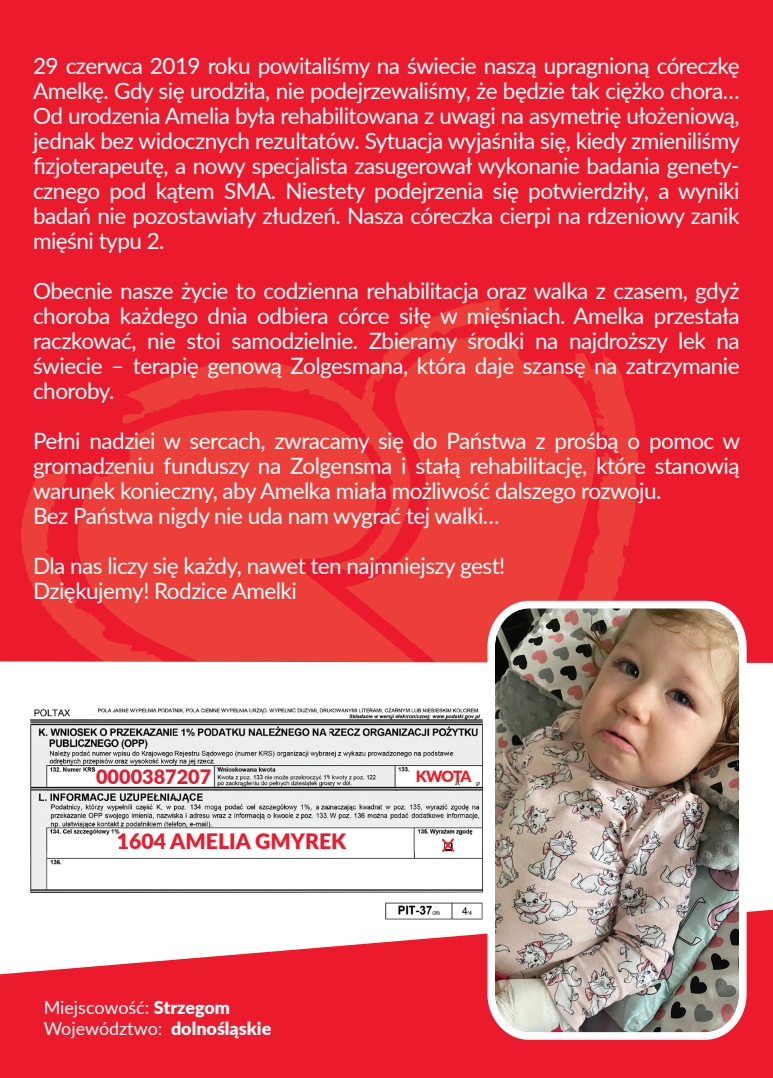
<style>
.page{position:relative;width:773px;height:1078px;background:#fff}
.page>*{position:absolute;margin:0;border:0;box-sizing:border-box;transform-origin:0 0}
.t1{font:22.5px/25px "Lato";letter-spacing:-.025em;color:#fff;text-align:justify}
.t2{font:900 21.25px "Lato";color:#eb1b2d}
.t3{font:900 19.75px "Lato";color:#eb1b2d}
.t4{font:18px/21.5px "Lato";color:#fff}
.t5{font:900 15.5px "Lato";letter-spacing:-.07em;color:#ee1d23}
.s1{font-weight:900}
</style>
<div class="page">
<div style="left:0;top:0;width:772px;height:785px;background:#eb1b2d"></div>
<svg style="left:21px;top:299px;width:616px;height:362px;fill:#eb3d39"></svg>
<svg style="left:78px;top:410px;width:337px;height:251px;fill:#ec3f3a"></svg>
<div style="left:0;top:661px;width:772px;height:124px;background:#fff"></div>
<svg style="left:0;top:909px;width:772px;height:168px;fill:#eb1b2d"></svg>
<img style="left:487px;top:600px;width:259px;height:439px">
<img style="left:18px;top:704px;width:484px;height:221px">
<svg style="left:441px;top:838px;width:13px;height:14px"></svg>
<p class="t1" style="left:33px;top:52px;width:708px">29 czerwca 2019 roku powitaliśmy na świecie naszą upragnioną córeczkę Amelkę. Gdy się urodziła, nie podejrzewaliśmy, że będzie tak ciężko chora… Od urodzenia Amelia była rehabilitowana z uwagi na asymetrię ułożeniową, jednak bez widocznych rezultatów. Sytuacja wyjaśniła się, kiedy zmieniliśmy fizjoterapeutę, a nowy specjalista zasugerował wykonanie badania genety&shy;cznego pod kątem SMA. Niestety podejrzenia się potwierdziły, a wyniki badań nie pozostawiały złudzeń. Nasza córeczka cierpi na rdzeniowy zanik mięśni typu 2.</p>
<p class="t1" style="left:33px;top:277px;width:708px">Obecnie nasze życie to codzienna rehabilitacja oraz walka z czasem, gdyż choroba każdego dnia odbiera córce siłę w mięśniach. Amelka przestała raczkować, nie stoi samodzielnie. Zbieramy środki na najdroższy lek na świecie – terapię genową Zolgesmana, która daje szansę na zatrzymanie choroby.</p>
<p class="t1" style="left:33px;top:427px;width:708px;text-align:left">Pełni nadziei w sercach, zwracamy się do Państwa z prośbą o pomoc w gromadzeniu funduszy na Zolgensma i stałą rehabilitację, które stanowią warunek konieczny, aby Amelka miała możliwość dalszego rozwoju.<br>Bez Państwa nigdy nie uda nam wygrać tej walki…</p>
<p class="t1" style="left:33px;top:552px;width:473px">Dla nas liczy się każdy, nawet ten najmniejszy gest!<br>Dziękujemy! Rodzice Amelki</p>
<p class="t3" style="left:96px;top:761px;width:117px">0000387207</p>
<p class="t5" style="left:416px;top:764px;width:57px">KWOTA</p>
<p class="t2" style="left:117px;top:825px;width:231px">1604 AMELIA GMYREK</p>
<p class="t4" style="left:44px;top:995px;width:229px">Miejscowość: <span class="s1">Strzegom<br></span>Województwo: <span class="s1">dolnośląskie</span></p>
</div>
